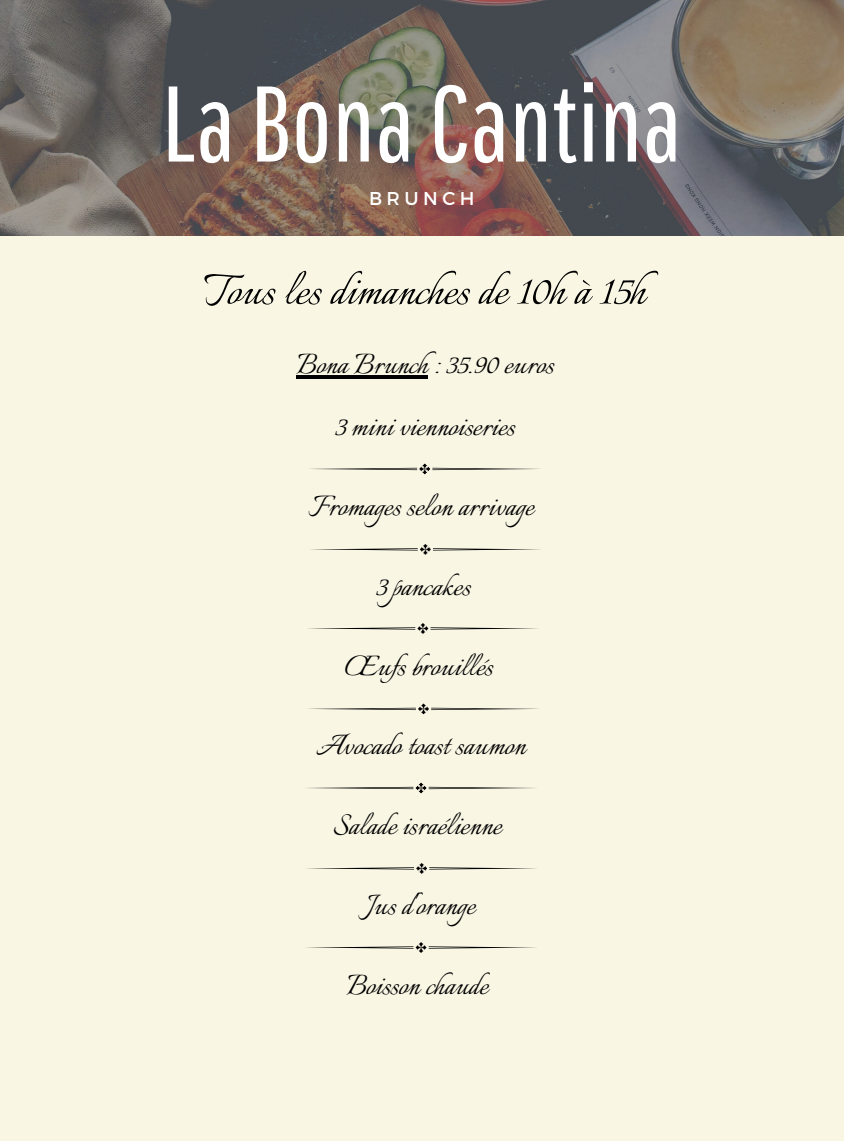
<style>
.page{position:relative;width:844px;height:1141px;background:#fff}
.page>*{position:absolute;margin:0;border:0;box-sizing:border-box;transform-origin:0 0}
.t1{font:107.1px "Pathway Gothic One";color:#fff}
.t2{font:53.55px "Italianno";color:#000}
.t3{font:35.35px/61.9px "Italianno";color:#000;text-align:center}
.t4{font:18.55px "Montserrat";letter-spacing:.24em;color:#fff}
</style>
<div class="page">
<div style="left:0;top:0;width:843px;height:1140px;background:#f9f6e4"></div>
<img style="left:0;top:0;width:843px;height:235px">
<svg style="left:310px;top:464px;width:230px;height:10px"></svg>
<hr style="left:296px;top:375px;width:131px;height:3px;background:#000">
<svg style="left:310px;top:544px;width:231px;height:10px"></svg>
<svg style="left:308px;top:623px;width:230px;height:10px"></svg>
<svg style="left:308px;top:703px;width:231px;height:11px"></svg>
<svg style="left:308px;top:782px;width:226px;height:11px"></svg>
<svg style="left:306px;top:863px;width:231px;height:10px"></svg>
<svg style="left:306px;top:942px;width:230px;height:10px"></svg>
<h1 class="t1" style="left:162px;top:59px;width:521px">LaBonaCantina</h1>
<p class="t4" style="left:369px;top:186px;width:107px">BRUNCH</p>
<h2 class="t2" style="left:204px;top:261px;width:443px">Tous les dimanches de 10h à 15h</h2>
<p class="t3" style="left:296px;top:336px;width:259px">Bona Brunch : 35.90 euros<br>3 mini viennoiseries</p>
<p class="t3" style="left:308px;top:478px;width:227px">Fromages selon arrivage</p>
<p class="t3" style="left:375px;top:557px;width:97px">3 pancakes</p>
<p class="t3" style="left:345px;top:637px;width:149px">Œufs brouillés</p>
<p class="t3" style="left:316px;top:717px;width:211px">Avocado toast saumon</p>
<p class="t3" style="left:333px;top:797px;width:170px">Salade israélienne</p>
<p class="t3" style="left:366px;top:876px;width:110px">Jus d'orange</p>
<p class="t3" style="left:346px;top:956px;width:143px">Boisson chaude</p>
</div>
